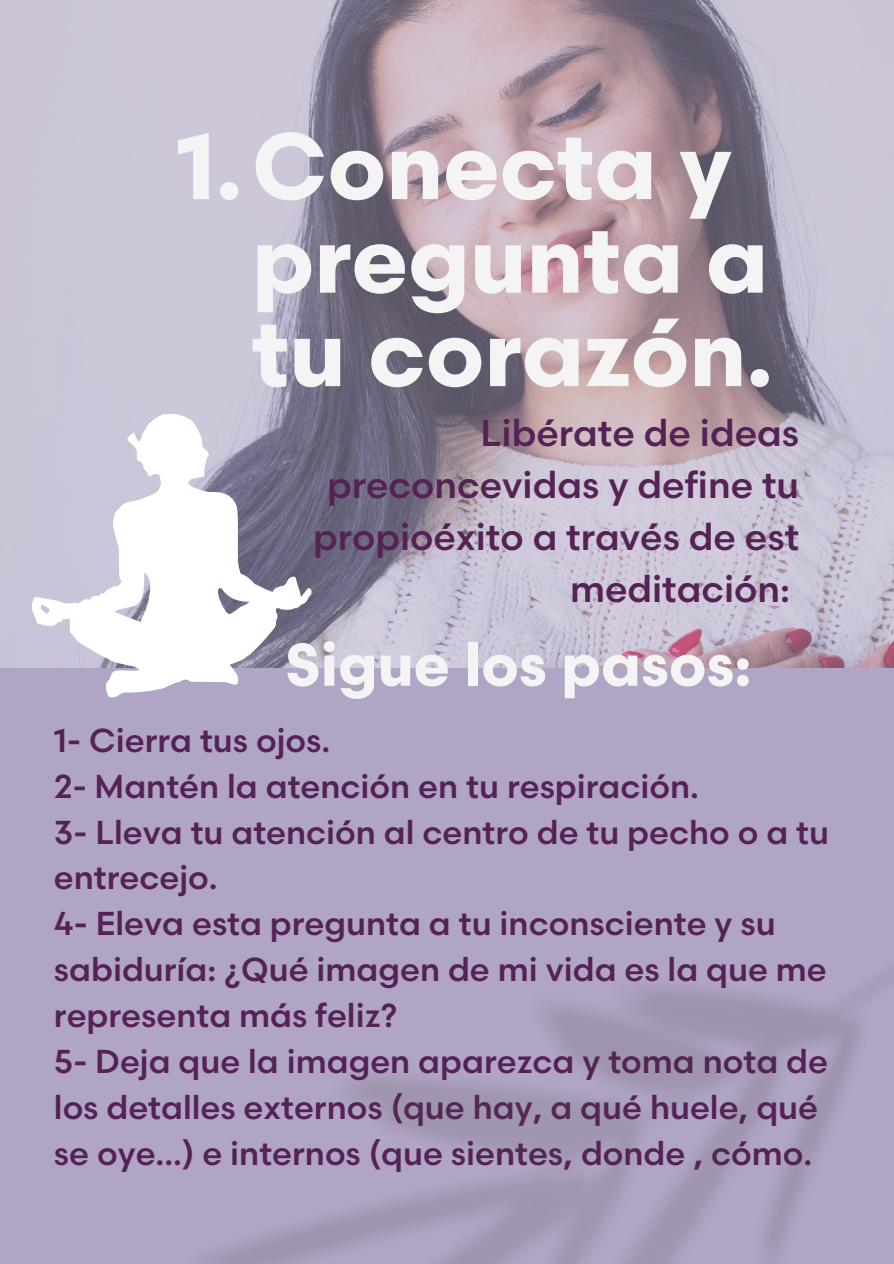
<style>
.page{position:relative;width:894px;height:1264px;background:#fff}
.page>*{position:absolute;margin:0;border:0;box-sizing:border-box;transform-origin:0 0}
.t1{font:700 93.75px/93.4px "Scandia Web";color:#f4f4f4}
.t2{font:700 59.85px "Scandia Web";color:#f4f4f4}
.t3{font:500 37.2px/51.8px "Scandia Web";color:#525;text-align:right}
.t4{font:500 33px/45.9px "Scandia Web";color:#525}
</style>
<div class="page">
<div style="left:0;top:0;width:893px;height:1263px;background:#b1a5c5"></div>
<img style="left:0;top:0;width:893px;height:667px">
<svg style="left:31px;top:412px;width:281px;height:285px;background:#cbc8d5"></svg>
<p class="t1" style="left:252px;top:124px;width:522px;text-indent:-76px">1.Conecta y pregunta a tu corazón.</p>
<p class="t3" style="left:313px;top:409px;width:487px">Libérate de ideas preconcevidas y define tu propioéxito a través de est meditación:</p>
<p class="t2" style="left:285px;top:632px;width:468px">Sigue los pasos:</p>
<p class="t4" style="left:54px;top:718px;width:278px">1- Cierra tus ojos.</p>
<p class="t4" style="left:54px;top:764px;width:646px">2- Mantén la atención en tu respiración.</p>
<p class="t4" style="left:54px;top:810px;width:776px">3- Lleva tu atención al centro de tu pecho o a tu entrecejo.</p>
<p class="t4" style="left:54px;top:902px;width:774px">4- Eleva esta pregunta a tu inconsciente y su sabiduría: ¿Qué imagen de mi vida es la que me representa más feliz?</p>
<p class="t4" style="left:54px;top:1040px;width:775px">5- Deja que la imagen aparezca y toma nota de los detalles externos (que hay, a qué huele, qué se oye...) e internos (que sientes, donde , cómo.</p>
</div>
